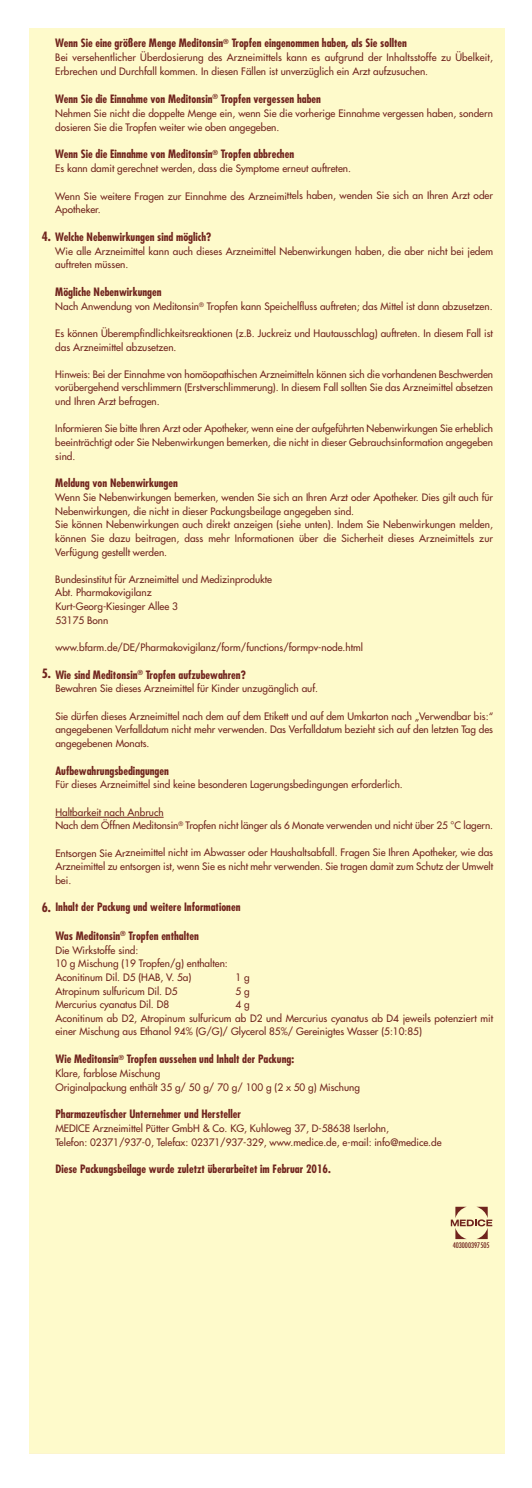
<style>
.page{position:relative;width:532px;height:1488px;background:#fff}
.page>*{position:absolute;margin:0;border:0;box-sizing:border-box;transform-origin:0 0}
.t1{font:700 condensed 12.5px "Futura";color:#70241d}
.t2{font:700 condensed 11.25px "Futura";color:#70241d}
.t3{font:10px/13.6px "Futura";color:#70241d}
.t4{font:condensed 7.5px "Futura";color:#70241d}
</style>
<div class="page">
<div style="left:29px;top:28px;width:475px;height:1425px;background:#fefacb"></div>
<hr style="left:55px;top:817px;width:108px;height:1px;background:#70241d">
<svg style="left:450px;top:1207px;width:42px;height:32px"></svg>
<p class="t2" style="left:55px;top:38px;width:353px">Wenn Sie eine größere Menge Meditonsin<sup>®</sup> Tropfen eingenommen haben, als Sie sollten</p>
<p class="t3" style="left:55px;top:51px;width:439px">Bei versehentlicher Überdosierung des Arzneimittels kann es aufgrund der Inhaltsstoffe zu Übelkeit,<br>Erbrechen und Durchfall kommen. In diesen Fällen ist unverzüglich ein Arzt aufzusuchen.</p>
<p class="t2" style="left:55px;top:94px;width:267px">Wenn Sie die Einnahme von Meditonsin<sup>®</sup> Tropfen vergessen haben</p>
<p class="t3" style="left:55px;top:107px;width:439px">Nehmen Sie nicht die doppelte Menge ein, wenn Sie die vorherige Einnahme vergessen haben, sondern dosieren Sie die Tropfen weiter wie oben angegeben.</p>
<p class="t2" style="left:55px;top:149px;width:240px">Wenn Sie die Einnahme von Meditonsin<sup>®</sup> Tropfen abbrechen</p>
<p class="t3" style="left:55px;top:162px;width:297px">Es kann damit gerechnet werden, dass die Symptome erneut auftreten.</p>
<p class="t3" style="left:55px;top:190px;width:439px">Wenn Sie weitere Fragen zur Einnahme des Arzneimittels haben, wenden Sie sich an Ihren Arzt oder<br>Apotheker.</p>
<p class="t2" style="left:55px;top:232px;width:157px">Welche Nebenwirkungen sind möglich?</p>
<p class="t3" style="left:55px;top:245px;width:439px">Wie alle Arzneimittel kann auch dieses Arzneimittel Nebenwirkungen haben, die aber nicht bei jedem auftreten müssen.</p>
<p class="t2" style="left:55px;top:287px;width:108px">Mögliche Nebenwirkungen</p>
<p class="t3" style="left:55px;top:300px;width:438px">Nach Anwendung von Meditonsin<sup>®</sup> Tropfen kann Speichelfluss auftreten; das Mittel ist dann abzusetzen.</p>
<p class="t3" style="left:55px;top:327px;width:439px">Es können Überempfindlichkeitsreaktionen (z.B. Juckreiz und Hautausschlag) auftreten. In diesem Fall ist das Arzneimittel abzusetzen.</p>
<p class="t3" style="left:55px;top:368px;width:439px;text-align:justify">Hinweis: Bei der Einnahme von homöopathischen Arzneimitteln können sich die vorhandenen Beschwerden vorübergehend verschlimmern (Erstverschlimmerung). In diesem Fall sollten Sie das Arzneimittel absetzen und Ihren Arzt befragen.</p>
<p class="t3" style="left:55px;top:422px;width:439px;text-align:justify">Informieren Sie bitte Ihren Arzt oder Apotheker, wenn eine der aufgeführten Nebenwirkungen Sie erheblich beeinträchtigt oder Sie Nebenwirkungen bemerken, die nicht in dieser Gebrauchsinformation angegeben sind.</p>
<p class="t2" style="left:55px;top:478px;width:124px">Meldung von Nebenwirkungen</p>
<p class="t3" style="left:55px;top:491px;width:439px">Wenn Sie Nebenwirkungen bemerken, wenden Sie sich an Ihren Arzt oder Apotheker. Dies gilt auch für Nebenwirkungen, die nicht in dieser Packungsbeilage angegeben sind.<br>Sie können Nebenwirkungen auch direkt anzeigen (siehe unten). Indem Sie Nebenwirkungen melden, können Sie dazu beitragen, dass mehr Informationen über die Sicherheit dieses Arzneimittels zur Verfügung gestellt werden.</p>
<p class="t3" style="left:55px;top:573px;width:218px">Bundesinstitut für Arzneimittel und Medizinprodukte<br>Abt. Pharmakovigilanz<br>Kurt-Georg-Kiesinger Allee 3<br>53175 Bonn</p>
<p class="t3" style="left:55px;top:641px;width:309px">www.bfarm.de/DE/Pharmakovigilanz/form/functions/formpv-node.html</p>
<p class="t2" style="left:55px;top:669px;width:192px">Wie sind Meditonsin<sup>®</sup> Tropfen aufzubewahren?</p>
<p class="t3" style="left:55px;top:682px;width:264px">Bewahren Sie dieses Arzneimittel für Kinder unzugänglich auf.</p>
<p class="t3" style="left:55px;top:710px;width:439px;text-align:justify">Sie dürfen dieses Arzneimittel nach dem auf dem Etikett und auf dem Umkarton nach „Verwendbar bis:“ angegebenen Verfalldatum nicht mehr verwenden. Das Verfalldatum bezieht sich auf den letzten Tag des angegebenen Monats.</p>
<p class="t2" style="left:55px;top:765px;width:115px">Aufbewahrungsbedingungen</p>
<p class="t3" style="left:55px;top:778px;width:349px">Für dieses Arzneimittel sind keine besonderen Lagerungsbedingungen erforderlich.</p>
<p class="t3" style="left:55px;top:806px;width:439px">Haltbarkeit nach Anbruch<br>Nach dem Öffnen Meditonsin<sup>®</sup> Tropfen nicht länger als 6 Monate verwenden und nicht über 25 °C lagern.</p>
<p class="t3" style="left:55px;top:847px;width:439px;text-align:justify">Entsorgen Sie Arzneimittel nicht im Abwasser oder Haushaltsabfall. Fragen Sie Ihren Apotheker, wie das Arzneimittel zu entsorgen ist, wenn Sie es nicht mehr verwenden. Sie tragen damit zum Schutz der Umwelt bei.</p>
<p class="t2" style="left:55px;top:902px;width:186px">Inhalt der Packung und weitere Informationen</p>
<p class="t2" style="left:55px;top:931px;width:145px">Was Meditonsin<sup>®</sup> Tropfen enthalten</p>
<p class="t3" style="left:55px;top:944px;width:174px">Die Wirkstoffe sind:<br>10 g Mischung (19 Tropfen/g) enthalten:<br>Aconitinum Dil. D5 (HAB, V. 5a)</p>
<p class="t1" style="left:42px;top:230px;width:11px">4.</p>
<p class="t1" style="left:42px;top:668px;width:11px">5.</p>
<p class="t1" style="left:42px;top:901px;width:11px">6.</p>
<p class="t3" style="left:235px;top:971px;width:16px">1 g</p>
<p class="t3" style="left:55px;top:985px;width:123px">Atropinum sulfuricum Dil. D5</p>
<p class="t3" style="left:235px;top:985px;width:16px">5 g</p>
<p class="t3" style="left:55px;top:998px;width:115px">Mercurius cyanatus Dil. D8</p>
<p class="t3" style="left:55px;top:998px;width:439px;text-indent:180px">4 g<br>Aconitinum ab D2, Atropinum sulfuricum ab D2 und Mercurius cyanatus ab D4 jeweils potenziert mit einer Mischung aus Ethanol 94% (G/G)/ Glycerol 85%/ Gereinigtes Wasser (5:10:85)</p>
<p class="t2" style="left:55px;top:1054px;width:240px">Wie Meditonsin<sup>®</sup> Tropfen aussehen und Inhalt der Packung:</p>
<p class="t3" style="left:55px;top:1067px;width:306px">Klare, farblose Mischung<br>Originalpackung enthält 35 g/ 50 g/ 70 g/ 100 g (2 x 50 g) Mischung</p>
<p class="t2" style="left:55px;top:1109px;width:187px">Pharmazeutischer Unternehmer und Hersteller</p>
<p class="t3" style="left:55px;top:1122px;width:387px">MEDICE Arzneimittel Pütter GmbH &amp; Co. KG, Kuhloweg 37, D-58638 Iserlohn,<br>Telefon: 02371/937-0, Telefax: 02371/937-329, www.medice.de, e-mail: info@medice.de</p>
<p class="t2" style="left:55px;top:1164px;width:277px">Diese Packungsbeilage wurde zuletzt überarbeitet im Februar 2016.</p>
<p class="t4" style="left:452px;top:1242px;width:38px">403000397505</p>
</div>
